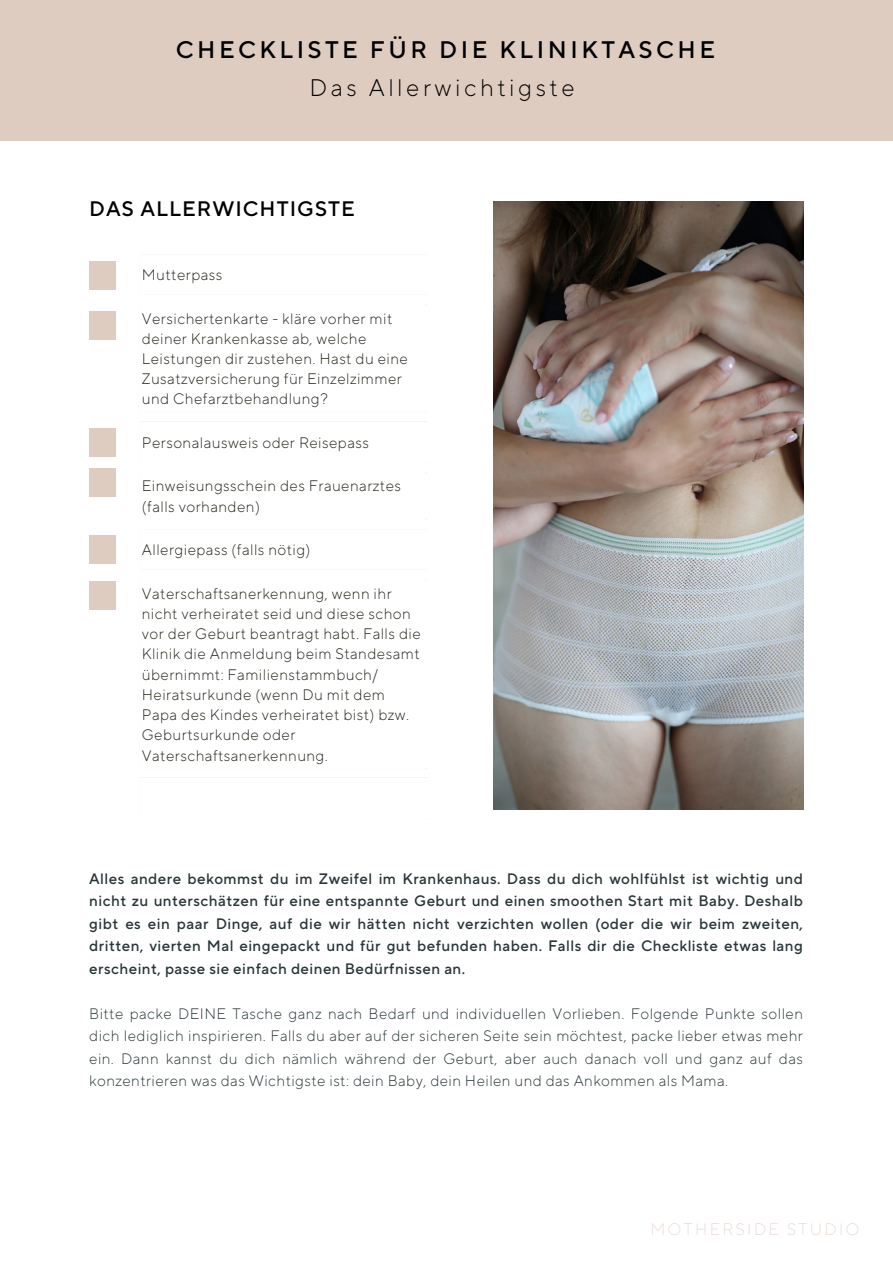
<style>
.page{position:relative;width:893px;height:1264px;background:#fff}
.page>*{position:absolute;margin:0;border:0;box-sizing:border-box;transform-origin:0 0}
.t1{font:500 24px "TT Norms Pro";letter-spacing:.15em;color:#000}
.t2{font:300 24px "TT Norms Pro";letter-spacing:.15em;color:#000}
.t3{font:500 21px "TT Norms Pro";letter-spacing:.05em;color:#000}
.t4{font:200 16.5px "TT Norms Pro";letter-spacing:.15em;color:#dfccc1}
.t5{font:300 15.15px/20.2px "TT Norms Pro";letter-spacing:.03em;color:#23261b}
.t6{font:500 15.15px/22.5px "TT Norms Pro";letter-spacing:.03em;color:#293639;text-align:justify}
.t7{font:300 15.15px/22.5px "TT Norms Pro";letter-spacing:.03em;color:#293639;text-align:justify}
</style>
<div class="page">
<div style="left:0;top:0;width:892px;height:141px;background:#dfccc1"></div>
<div style="left:89px;top:261px;width:27px;height:28px;background:#dfccc1"></div>
<div style="left:89px;top:428px;width:27px;height:28px;background:#dfccc1"></div>
<div style="left:89px;top:469px;width:27px;height:28px;background:#dfccc1"></div>
<div style="left:89px;top:535px;width:27px;height:28px;background:#dfccc1"></div>
<div style="left:89px;top:581px;width:27px;height:28px;background:#dfccc1"></div>
<div style="left:89px;top:311px;width:27px;height:28px;background:#dfccc1"></div>
<img style="left:494px;top:201px;width:309px;height:608px">
<p class="t1" style="left:176px;top:35px;width:541px">CHECKLISTE FÜR DIE KLINIKTASCHE</p>
<p class="t2" style="left:309px;top:73px;width:267px">Das Allerwichtigste</p>
<p class="t3" style="left:89px;top:196px;width:267px">DAS ALLERWICHTIGSTE</p>
<p class="t5" style="left:142px;top:264px;width:82px">Mutterpass</p>
<p class="t5" style="left:142px;top:308px;width:267px">Versichertenkarte - kläre vorher mit deiner Krankenkasse ab, welche Leistungen dir zustehen. Hast du eine Zusatzversicherung für Einzelzimmer und Chefarztbehandlung?</p>
<p class="t5" style="left:142px;top:432px;width:229px">Personalausweis oder Reisepass</p>
<p class="t5" style="left:142px;top:476px;width:261px">Einweisungsschein des Frauenarztes (falls vorhanden)</p>
<p class="t5" style="left:142px;top:539px;width:170px">Allergiepass (falls nötig)</p>
<p class="t5" style="left:142px;top:583px;width:280px">Vaterschaftsanerkennung, wenn ihr nicht verheiratet seid und diese schon vor der Geburt beantragt habt. Falls die Klinik die Anmeldung beim Standesamt übernimmt: Familienstammbuch/ Heiratsurkunde (wenn Du mit dem Papa des Kindes verheiratet bist) bzw.<br>Geburtsurkunde oder Vaterschaftsanerkennung.</p>
<p class="t6" style="left:89px;top:866px;width:715px">Alles andere bekommst du im Zweifel im Krankenhaus. Dass du dich wohlfühlst ist wichtig und nicht zu unterschätzen für eine entspannte Geburt und einen smoothen Start mit Baby. Deshalb gibt es ein paar Dinge, auf die wir hätten nicht verzichten wollen (oder die wir beim zweiten, dritten, vierten Mal eingepackt und für gut befunden haben. Falls dir die Checkliste etwas lang erscheint, passe sie einfach deinen Bedürfnissen an.</p>
<p class="t7" style="left:89px;top:1001px;width:715px">Bitte packe DEINE Tasche ganz nach Bedarf und individuellen Vorlieben. Folgende Punkte sollen dich lediglich inspirieren. Falls du aber auf der sicheren Seite sein möchtest, packe lieber etwas mehr ein. Dann kannst du dich nämlich während der Geburt, aber auch danach voll und ganz auf das konzentrieren was das Wichtigste ist: dein Baby, dein Heilen und das Ankommen als Mama.</p>
<p class="t4" style="left:650px;top:1218px;width:210px">MOTHERSIDE STUDIO</p>
</div>
